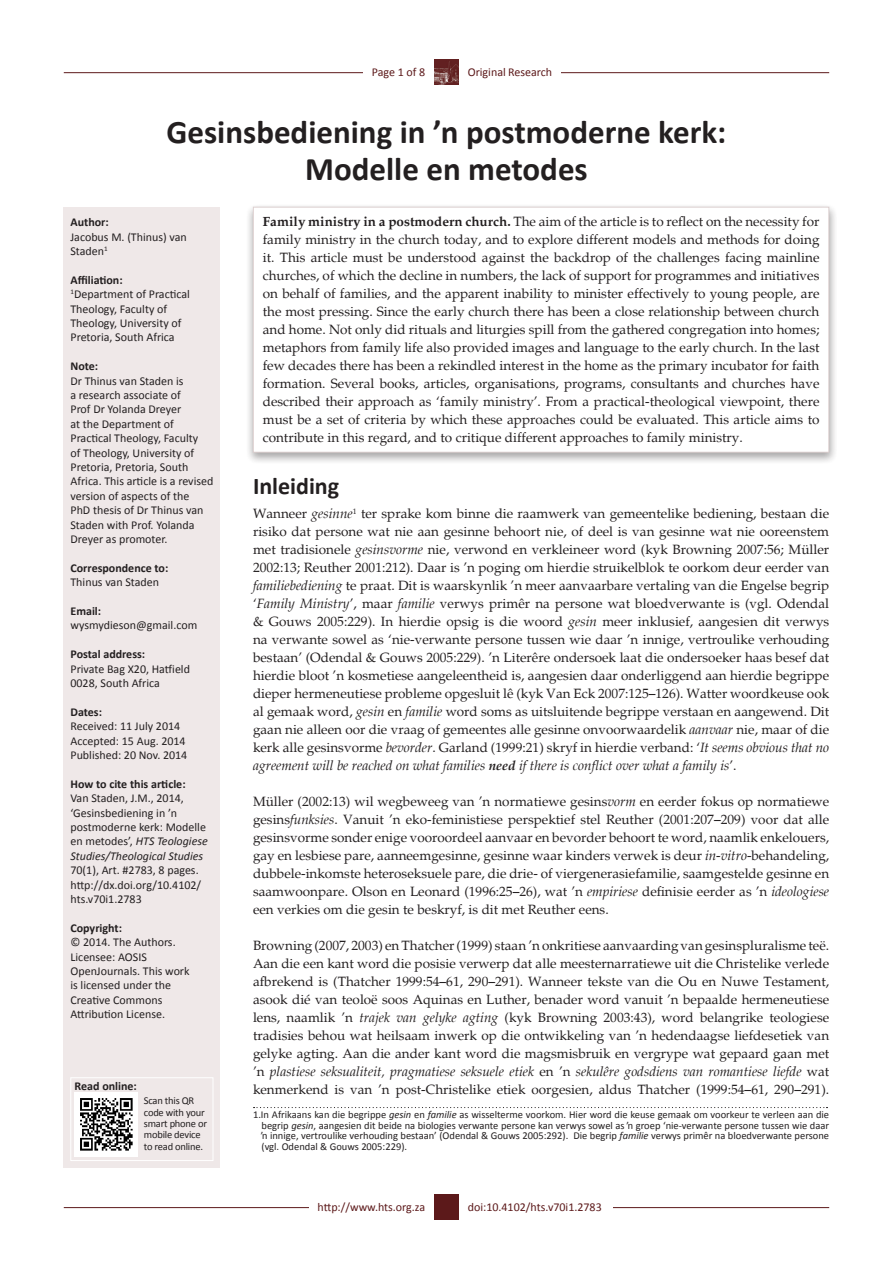
<style>
.page{position:relative;width:893px;height:1263px;background:#fff}
.page>*{position:absolute;margin:0;border:0;box-sizing:border-box;transform-origin:0 0}
.t1{font:700 33px/37.5px "Calibri";color:#231f20;text-align:center}
.Pink_Heading{font:700 24px "Calibri";color:#231f20}
.body{font:13.5px/18px "Palatino";color:#231f20;text-align:justify}
.body_first_line{font:13.5px/18px "Palatino";color:#231f20;text-align:justify}
.abstract{font:13.5px/18px "Palatino";color:#231f20;text-align:justify}
.t2{font:12px/14.4px "Calibri";color:#231f20}
.t3{font:700 12px "Calibri";color:#231f20}
.t4{font:12px "Calibri";color:#5c191a}
.Normal_Footnotes_1-9{font:10.5px/11.4px "Calibri";letter-spacing:-.02em;color:#231f20;text-align:justify}
.s1{font-weight:700}
.s2{font-style:italic}
.s3{font-weight:700;font-style:italic}
</style>
<div class="page">
<hr style="left:64px;top:72px;width:765px;height:1px;background:#5c191a">
<img style="left:434px;top:59px;width:25px;height:26px">
<div style="left:459px;top:58px;width:102px;height:27px;background:#fff"></div>
<hr style="left:64px;top:1207px;width:765px;height:1px;background:#5c191a">
<div style="left:434px;top:1194px;width:25px;height:26px;background:#5c191a"></div>
<div style="left:309px;top:1192px;width:125px;height:28px;background:#fff"></div>
<div style="left:459px;top:1192px;width:153px;height:28px;background:#fff"></div>
<div style="left:64px;top:207px;width:156px;height:960px;background:#efe8e8"></div>
<div style="left:245px;top:202px;width:593px;height:262px;background:#231f20;opacity:.75"></div>
<div style="left:253px;top:207px;width:576px;height:246px;background:#fff"></div>
<svg style="left:254px;top:1107px;width:573px;height:1px"></svg>
<div style="left:363px;top:59px;width:71px;height:26px;background:#fff"></div>
<div style="left:70px;top:1077px;width:143px;height:84px;border:1px solid #fff"></div>
<img style="left:75px;top:1093px;width:63px;height:63px">
<p class="t4" style="left:372px;top:65px;width:55px">Page 1 of 8</p>
<p class="t4" style="left:468px;top:65px;width:86px">Original Research</p>
<p class="t1" style="left:167px;top:113px;width:561px">Gesinsbediening in ’n postmoderne kerk:<br>Modelle en metodes</p>
<p class="abstract" style="left:263px;top:213px;width:558px"><span class="s1">Family ministry in a postmodern church.</span> The aim of the article is to reflect on the necessity for family ministry in the church today, and to explore different models and methods for doing it. This article must be understood against the backdrop of the challenges facing mainline churches, of which the decline in numbers, the lack of support for programmes and initiatives on behalf of families, and the apparent inability to minister effectively to young people, are the most pressing. Since the early church there has been a close relationship between church and home. Not only did rituals and liturgies spill from the gathered congregation into homes; metaphors from family life also provided images and language to the early church. In the last few decades there has been a rekindled interest in the home as the primary incubator for faith formation. Several books, articles, organisations, programs, consultants and churches have described their approach as ‘family ministry’. From a practical-theological viewpoint, there must be a set of criteria by which these approaches could be evaluated. This article aims to contribute in this regard, and to critique different approaches to family ministry.</p>
<p class="Pink_Heading" style="left:253px;top:471px;width:88px">Inleiding</p>
<p class="body_first_line" style="left:253px;top:505px;width:578px">Wanneer <span class="s2">gesinne</span><sup>1</sup> ter sprake kom binne die raamwerk van gemeentelike bediening, bestaan die risiko dat persone wat nie aan gesinne behoort nie, of deel is van gesinne wat nie ooreenstem met tradisionele <span class="s2">gesinsvorme</span> nie, verwond en verkleineer word (kyk Browning 2007:56; Müller 2002:13; Reuther 2001:212). Daar is ’n poging om hierdie struikelblok te oorkom deur eerder van <span class="s2">familiebediening</span> te praat. Dit is waarskynlik ’n meer aanvaarbare vertaling van die Engelse begrip ‘<span class="s2">Family Ministry</span>’, maar <span class="s2">familie</span> verwys primêr na persone wat bloedverwante is (vgl. Odendal &amp; Gouws 2005:229). In hierdie opsig is die woord <span class="s2">gesin</span> meer inklusief, aangesien dit verwys na verwante sowel as ‘nie-verwante persone tussen wie daar ’n innige, vertroulike verhouding bestaan’ (Odendal &amp; Gouws 2005:229). ’n Literêre ondersoek laat die ondersoeker haas besef dat hierdie bloot ’n kosmetiese aangeleentheid is, aangesien daar onderliggend aan hierdie begrippe dieper hermeneutiese probleme opgesluit lê (kyk Van Eck 2007:125–126). Watter woordkeuse ook al gemaak word, <span class="s2">gesin</span> en <span class="s2">familie</span> word soms as uitsluitende begrippe verstaan en aangewend. Dit gaan nie alleen oor die vraag of gemeentes alle gesinne onvoorwaardelik <span class="s2">aanvaar</span> nie, maar of die kerk alle gesinsvorme <span class="s2">bevorder</span>. Garland (1999:21) skryf in hierdie verband: ‘<span class="s2">It seems obvious that no agreement will be reached on what families</span> <span class="s3">need</span> <span class="s2">if there is conflict over what a family is</span>’.</p>
<p class="body" style="left:253px;top:793px;width:578px">Müller (2002:13) wil wegbeweeg van ’n normatiewe gesins<span class="s2">vorm</span> en eerder fokus op normatiewe gesins<span class="s2">funksies</span>. Vanuit ’n eko-feministiese perspektief stel Reuther (2001:207–209) voor dat alle gesinsvorme sonder enige vooroordeel aanvaar en bevorder behoort te word, naamlik enkelouers, gay en lesbiese pare, aanneemgesinne, gesinne waar kinders verwek is deur <span class="s2">in</span>-<span class="s2">vitro</span>-behandeling, dubbele-inkomste heteroseksuele pare, die drie- of viergenerasiefamilie, saamgestelde gesinne en saamwoonpare. Olson en Leonard (1996:25–26), wat ’n <span class="s2">empiriese</span> definisie eerder as ’n <span class="s2">ideologiese </span>een verkies om die gesin te beskryf, is dit met Reuther eens.</p>
<p class="body" style="left:253px;top:937px;width:578px">Browning (2007, 2003) en Thatcher (1999) staan ’n onkritiese aanvaarding van gesinspluralisme teë.<br>Aan die een kant word die posisie verwerp dat alle meesternarratiewe uit die Christelike verlede afbrekend is (Thatcher 1999:54–61, 290–291). Wanneer tekste van die Ou en Nuwe Testament, asook dié van teoloë soos Aquinas en Luther, benader word vanuit ’n bepaalde hermeneutiese lens, naamlik ’n <span class="s2">trajek van gelyke agting</span> (kyk Browning 2003:43), word belangrike teologiese tradisies behou wat heilsaam inwerk op die ontwikkeling van ’n hedendaagse liefdesetiek van gelyke agting. Aan die ander kant word die magsmisbruik en vergrype wat gepaard gaan met ’n <span class="s2">plastiese seksualiteit, pragmatiese seksuele etiek</span> en ’n <span class="s2">sekulêre godsdiens van romantiese liefde</span> wat kenmerkend is van ’n post-Christelike etiek oorgesien, aldus Thatcher (1999:54–61, 290–291).</p>
<p class="Normal_Footnotes_1-9" style="left:261px;top:1109px;width:569px;line-height:10.5px;text-indent:-9px">1.In Afrikaans kan die begrippe <span class="s2">gesin</span> en <span class="s2">familie</span> as wisselterme voorkom. Hier word die keuse gemaak om voorkeur te verleen aan die begrip <span class="s2">gesin</span>, aangesien dit beide na biologies verwante persone kan verwys sowel as ŉ groep ‘nie-verwante persone tussen wie daar ŉ innige, vertroulike verhouding bestaan’ (Odendal &amp; Gouws 2005:292). Die begrip <span class="s2">familie</span> verwys primêr na bloedverwante persone (vgl. Odendal &amp; Gouws 2005:229).</p>
<p class="t3" style="left:70px;top:214px;width:40px">Author:</p>
<p class="t2" style="left:70px;top:229px;width:118px">Jacobus M. (Thinus) van<br>Staden<sup>1</sup></p>
<p class="t3" style="left:70px;top:272px;width:54px">Affiliation:</p>
<p class="t2" style="left:70px;top:287px;width:121px"><sup>1</sup>Department of Practical<br>Theology, Faculty of<br>Theology, University of<br>Pretoria, South Africa</p>
<p class="t3" style="left:70px;top:358px;width:29px">Note:</p>
<p class="t2" style="left:70px;top:373px;width:144px">Dr Thinus van Staden is<br>a research associate of<br>Prof Dr Yolanda Dreyer<br>at the Department of<br>Practical Theology, Faculty<br>of Theology, University of<br>Pretoria, Pretoria, South<br>Africa. This article is a revised version of aspects of the<br>PhD thesis of Dr Thinus van<br>Staden with Prof. Yolanda<br>Dreyer as promoter.</p>
<p class="t3" style="left:70px;top:560px;width:99px">Correspondence to:</p>
<p class="t2" style="left:70px;top:575px;width:90px">Thinus van Staden</p>
<p class="t3" style="left:70px;top:603px;width:32px">Email:</p>
<p class="t2" style="left:70px;top:618px;width:128px">wysmydieson@gmail.com</p>
<p class="t3" style="left:70px;top:646px;width:76px">Postal address:</p>
<p class="t2" style="left:70px;top:661px;width:121px">Private Bag X20, Hatfield<br>0028, South Africa</p>
<p class="t3" style="left:70px;top:704px;width:33px">Dates:</p>
<p class="t2" style="left:70px;top:719px;width:111px">Received: 11 July 2014</p>
<p class="t2" style="left:70px;top:733px;width:117px">Accepted: 15 Aug. 2014</p>
<p class="t2" style="left:70px;top:748px;width:118px">Published: 20 Nov. 2014</p>
<p class="t3" style="left:70px;top:776px;width:117px">How to cite this article:</p>
<p class="t2" style="left:70px;top:791px;width:139px">Van Staden, J.M., 2014, ‘Gesinsbediening in ’n postmoderne kerk: Modelle en metodes’, <span class="s2">HTS Teologiese<br>Studies/Theological Studies<br></span>70(1), Art. #2783, 8 pages. http://dx.doi.org/10.4102/ hts.v70i1.2783</p>
<p class="t3" style="left:70px;top:920px;width:53px">Copyright:</p>
<p class="t2" style="left:70px;top:935px;width:107px">© 2014. The Authors.</p>
<p class="t2" style="left:70px;top:949px;width:121px">Licensee: AOSIS<br>OpenJournals. This work</p>
<p class="t2" style="left:70px;top:978px;width:102px">is licensed under the</p>
<p class="t2" style="left:70px;top:993px;width:93px">Creative Commons</p>
<p class="t2" style="left:70px;top:1007px;width:96px">Attribution License.</p>
<p class="t3" style="left:75px;top:1078px;width:64px">Read online:</p>
<p class="Normal_Footnotes_1-9" style="left:144px;top:1095px;width:65px;text-align:left">Scan this QR code with your smart phone or mobile device to read online.</p>
<p class="t4" style="left:318px;top:1199px;width:109px">http://www.hts.org.za</p>
<p class="t4" style="left:468px;top:1199px;width:136px">doi:10.4102/hts.v70i1.2783</p>
</div>
